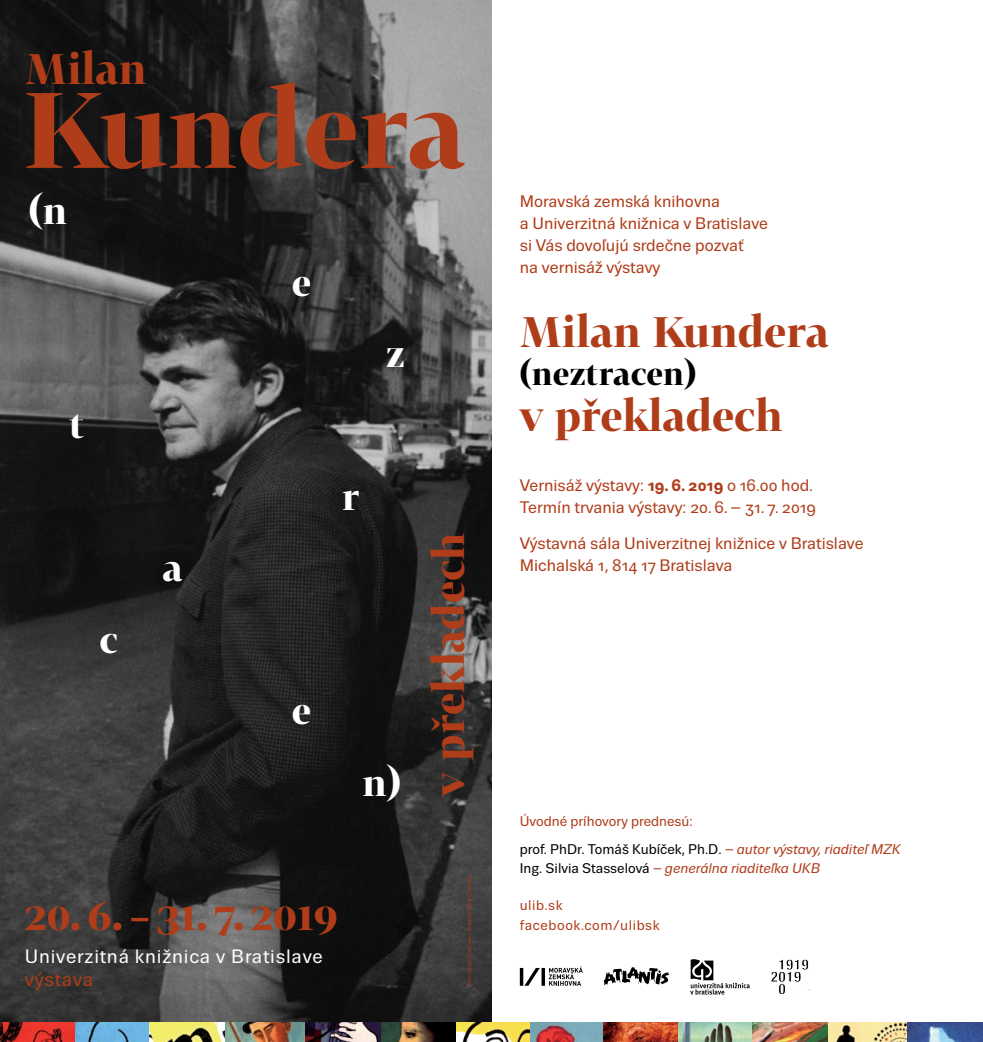
<style>
.page{position:relative;width:983px;height:1042px;background:#fff}
.page>*{position:absolute;margin:0;border:0;box-sizing:border-box;transform-origin:0 0}
.t1{font:700 105.35px "Tabac G1";color:#b03d19}
.t2{font:700 42px "Tabac G1";color:#b03d19}
.t3{font:700 40.43px "Tabac G1";color:#b03d19}
.t4{font:700 36.75px "Tabac G1";color:#fff}
.t5{font:700 31.5px "Tabac G1";color:#000}
.t6{font:19.25px "Trivia Sans";letter-spacing:.04em;color:#fff}
.t7{font:19.25px "Trivia Sans";letter-spacing:.04em;color:#b03d19}
.t8{font:16.62px/21.9px "Trivia Sans";color:#b03d19}
.t9{font:14px/28px "Trivia Sans";color:#000}
.t10{font:italic 14px "Trivia Sans";color:#b03d19}
.t11{font:14px/19.2px "Trivia Sans";letter-spacing:.04em;color:#b03d19}
.t12{font:5.25px "Trivia Sans";color:#b03d19}
.s1{font-weight:700}
.s2{color:#b03d19}
.s3{font-style:italic;color:#b03d19}
.s4{font-style:normal;color:#000}
</style>
<div class="page">
<img style="left:0;top:0;width:491px;height:1022px">
<img style="left:0;top:1022px;width:982px;height:20px">
<svg style="left:770px;top:959px;width:40px;height:35px"></svg>
<svg style="left:690px;top:959px;width:59px;height:35px"></svg>
<svg style="left:519px;top:966px;width:63px;height:20px"></svg>
<svg style="left:603px;top:967px;width:66px;height:18px"></svg>
<h2 class="t2" style="left:25px;top:41px;width:123px">Milan</h2>
<h1 class="t1" style="left:23px;top:60px;width:444px">Kundera</h1>
<h3 class="t4" style="left:29px;top:186px;width:40px">(n</h3>
<h3 class="t4" style="left:69px;top:401px;width:17px">t</h3>
<h3 class="t4" style="left:99px;top:615px;width:20px">c</h3>
<h3 class="t4" style="left:162px;top:543px;width:22px">a</h3>
<h3 class="t4" style="left:291px;top:258px;width:21px">e</h3>
<h3 class="t4" style="left:385px;top:329px;width:20px">z</h3>
<h3 class="t4" style="left:291px;top:686px;width:21px">e</h3>
<h3 class="t4" style="left:342px;top:472px;width:19px">r</h3>
<h3 class="t4" style="left:362px;top:758px;width:40px">n)</h3>
<h2 class="t2" style="left:421px;top:795px;width:264px;rotate:-90deg">v překladech</h2>
<h3 class="t3" style="left:25px;top:888px;width:314px">20. 6. – 31. 7. 2019</h3>
<p class="t6" style="left:25px;top:946px;width:299px">Univerzitná knižnica v Bratislave</p>
<p class="t7" style="left:25px;top:969px;width:70px">výstava</p>
<p class="t12" style="left:466px;top:986px;width:112px;rotate:-90deg">Foto Václav Chochola / © Archiv B&amp;M Chochola</p>
<p class="t8" style="left:519px;top:191px;width:250px">Moravská zemská knihovna<br>a Univerzitná knižnica v Bratislave si Vás dovoľujú srdečne pozvať<br>na vernisáž výstavy</p>
<h2 class="t2" style="left:519px;top:303px;width:310px">Milan Kundera</h2>
<h3 class="t5" style="left:519px;top:353px;width:178px">(neztracen)</h3>
<h2 class="t2" style="left:519px;top:387px;width:264px">v překladech</h2>
<p class="t8" style="left:519px;top:475px;width:298px">Vernisáž výstavy: <span class="s1">19. 6. 2019</span> o 16.00 hod.<br>Termín trvania výstavy: 20. 6. – 31. 7. 2019</p>
<p class="t8" style="left:519px;top:532px;width:345px">Výstavná sála Univerzitnej knižnice v Bratislave<br>Michalská 1, 814 17 Bratislava</p>
<p class="t9" style="left:519px;top:807px;width:382px"><span class="s2">Úvodné príhovory prednesú:<br></span>prof. PhDr. Tomáš Kubíček, Ph.D. <span class="s3">– autor výstavy, riaditeľ MZK</span></p>
<p class="t10" style="left:519px;top:861px;width:302px"><span class="s4">Ing. Silvia Stasselová</span> – generálna riaditeľka UKB</p>
<p class="t11" style="left:519px;top:896px;width:141px">ulib.sk facebook.com/ulibsk</p>
</div>
